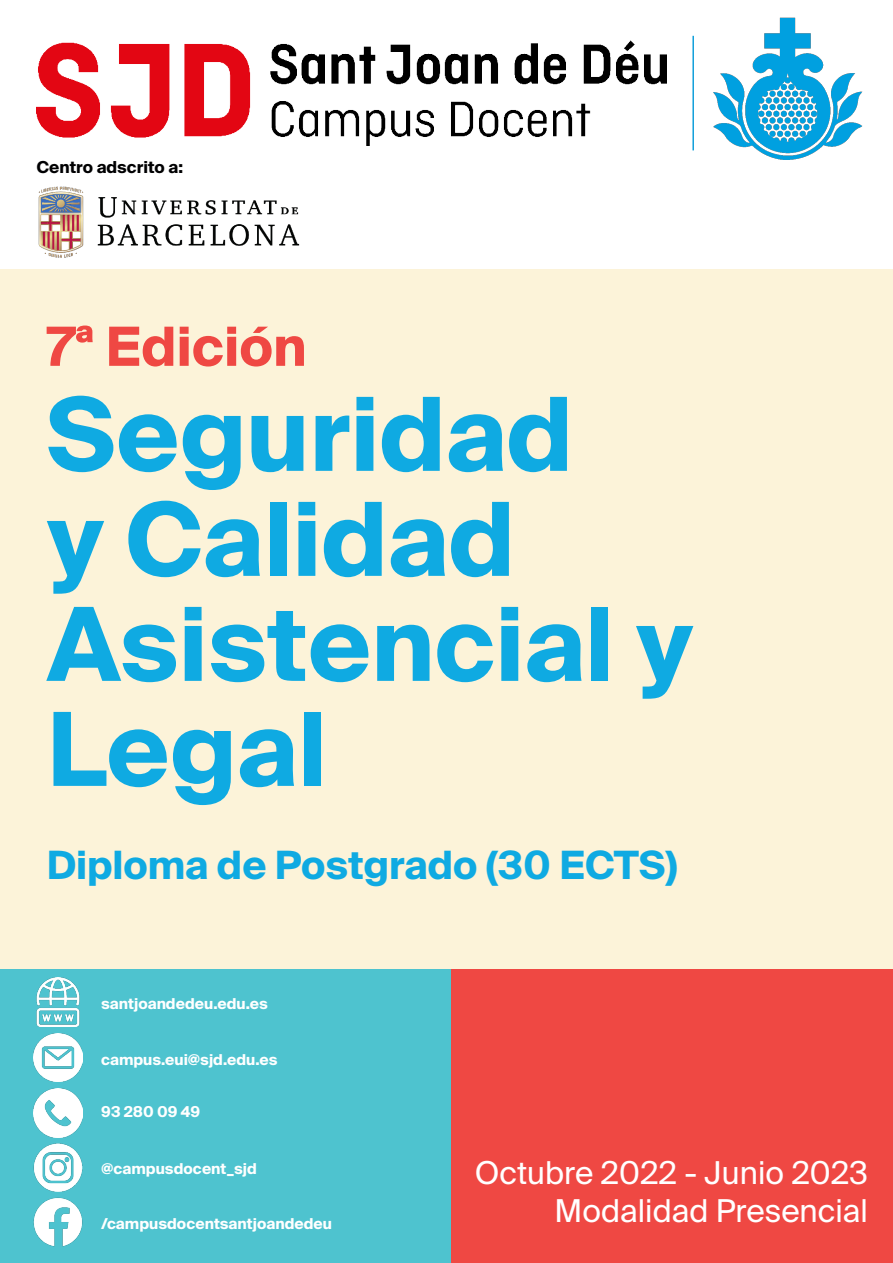
<style>
.page{position:relative;width:893px;height:1263px;background:#fff}
.page>*{position:absolute;margin:0;border:0;box-sizing:border-box;transform-origin:0 0}
.t1{font:700 102px/105px "Suisse Intl";color:#0faae2}
.t2{font:700 54px "Suisse Intl";color:#ef4843}
.t3{font:700 39px "Suisse Intl";color:#0faae2}
.t4{font:31.5px "Suisse Int'l";color:#fff}
.t5{font:700 16.5px "Suisse Intl";color:#000002}
.t6{font:700 15px "Suisse Intl";color:#fff}
</style>
<div class="page">
<div style="left:451px;top:968px;width:442px;height:295px;background:#ef4843"></div>
<div style="left:0;top:968px;width:451px;height:295px;background:#4ec3cf"></div>
<div style="left:0;top:269px;width:893px;height:699px;background:#fcf3d9"></div>
<img style="left:36px;top:978px;width:44px;height:48px">
<img style="left:33px;top:1033px;width:49px;height:49px">
<img style="left:33px;top:1143px;width:49px;height:48px">
<img style="left:33px;top:1088px;width:49px;height:49px">
<img style="left:33px;top:1198px;width:49px;height:48px">
<img style="left:36px;top:41px;width:630px;height:104px">
<img style="left:713px;top:17px;width:150px;height:143px">
<hr style="left:692px;top:36px;width:2px;height:114px;background:#12a0db">
<img style="left:38px;top:186px;width:262px;height:72px">
<p class="t5" style="left:37px;top:158px;width:148px">Centro adscrito a:</p>
<p class="t2" style="left:47px;top:316px;width:261px">7ª Edición</p>
<p class="t1" style="left:47px;top:383px;width:648px">Seguridad<br>y Calidad<br>Asistencial y<br>Legal</p>
<p class="t3" style="left:47px;top:843px;width:632px">Diploma de Postgrado (30 ECTS)</p>
<p class="t6" style="left:101px;top:995px;width:168px">santjoandedeu.edu.es</p>
<p class="t6" style="left:101px;top:1050px;width:178px">campus.eui@sjd.edu.es</p>
<p class="t6" style="left:101px;top:1102px;width:100px">93 280 09 49</p>
<p class="t6" style="left:101px;top:1160px;width:157px">@campusdocent_sjd</p>
<p class="t6" style="left:101px;top:1215px;width:232px">/campusdocentsantjoandedeu</p>
<p class="t4" style="left:475px;top:1154px;width:394px">Octubre 2022 - Junio 2023</p>
<p class="t4" style="left:555px;top:1192px;width:315px">Modalidad Presencial</p>
</div>
